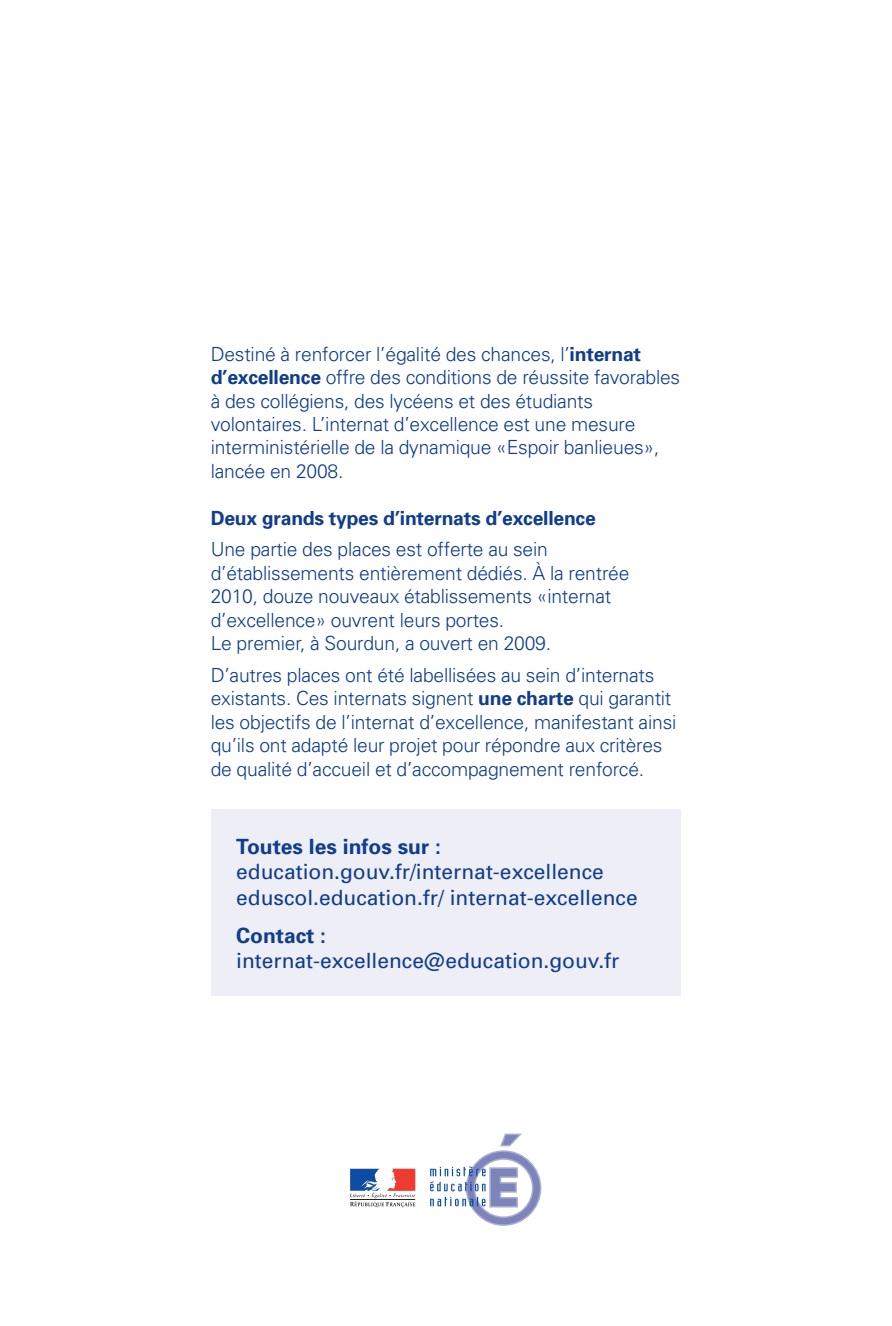
<style>
.page{position:relative;width:892px;height:1326px;background:#fff}
.page>*{position:absolute;margin:0;border:0;box-sizing:border-box;transform-origin:0 0}
.t1{font:21px/25.2px "Univers";color:#103d8c}
.t2{font:700 21px "Univers";color:#103d8c}
.t3{font:300 19.5px/23.4px "Univers";letter-spacing:-.01em;color:#103d8c}
.t4{font:700 19.5px "Univers";letter-spacing:-.01em;color:#103d8c}
.s1{font-weight:700}
</style>
<div class="page">
<svg style="left:350px;top:1169px;width:65px;height:38px"></svg>
<svg style="left:430px;top:1133px;width:111px;height:93px"></svg>
<div style="left:211px;top:809px;width:469px;height:186px;background:#edeef6"></div>
<p class="t3" style="left:211px;top:342px;width:471px">Destiné à renforcer l’égalité des chances, l’<span class="s1">internat d’excellence</span> offre des conditions de réussite favorables à des collégiens, des lycéens et des étudiants volontaires. L’internat d’excellence est une mesure interministérielle de la dynamique «Espoir banlieues», lancée en 2008.</p>
<p class="t4" style="left:211px;top:505px;width:387px">Deux grands types d’internats d’excellence</p>
<p class="t3" style="left:211px;top:537px;width:420px">Une partie des places est offerte au sein d’établissements entièrement dédiés. À la rentrée 2010, douze nouveaux établissements «internat d’excellence» ouvrent leurs portes.<br>Le premier, à Sourdun, a ouvert en 2009.</p>
<p class="t3" style="left:211px;top:663px;width:467px">D’autres places ont été labellisées au sein d’internats existants. Ces internats signent <span class="s1">une charte</span> qui garantit les objectifs de l’internat d’excellence, manifestant ainsi qu’ils ont adapté leur projet pour répondre aux critères de qualité d’accueil et d’accompagnement renforcé.</p>
<p class="t2" style="left:236px;top:833px;width:206px">Toutes les infos sur :</p>
<p class="t1" style="left:236px;top:859px;width:403px">education.gouv.fr/internat-excellence eduscol.education.fr/ internat-excellence</p>
<p class="t2" style="left:236px;top:921px;width:91px">Contact :</p>
<p class="t1" style="left:236px;top:947px;width:385px">internat-excellence@education.gouv.fr</p>
</div>
